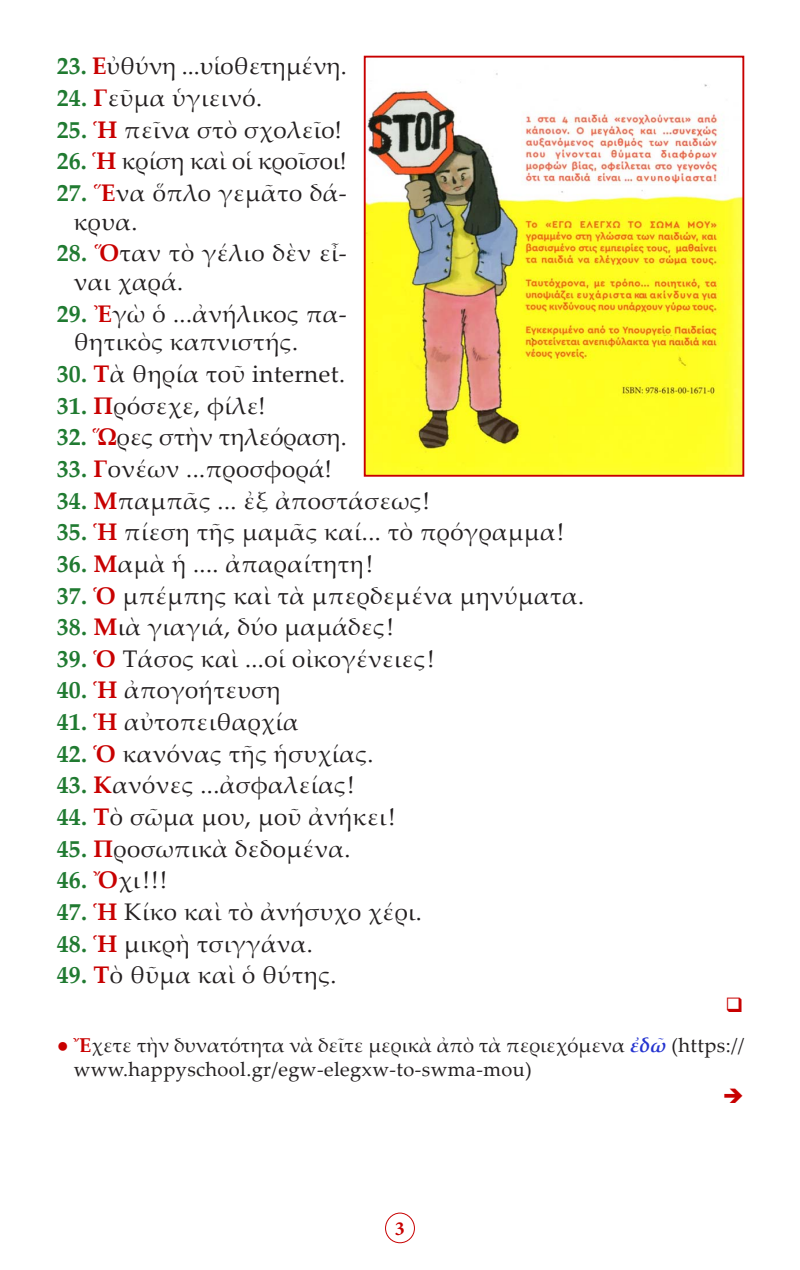
<style>
.page{position:relative;width:800px;height:1270px;background:#fff}
.page>*{position:absolute;margin:0;border:0;box-sizing:border-box;transform-origin:0 0}
.t1{font:24px/28.8px "Palatino Linotype";letter-spacing:.02em;color:#231f20}
.t2{font:24px "Palatino Linotype";color:#231f20}
.t3{font:20px/24px "Palatino Linotype";color:#231f20}
.t4{font:700 20px "Minion Pro";color:#c80000}
.s1{font-weight:700;color:#207a31}
.s2{font-weight:700;color:#c80000}
.s3{color:#c80000}
.s4{font-weight:700;font-style:italic;color:#2534d0}
</style>
<div class="page">
<div style="left:385px;top:1213px;width:30px;height:30px;border:1px solid #c80000;border-radius:50%"></div>
<img style="left:367px;top:73px;width:374px;height:401px">
<div style="left:364px;top:56px;width:380px;height:421px;border:2px solid #c80000"></div>
<p class="t2" style="left:57px;top:49px;width:292px"><span class="s1">23.</span> <span class="s2">Ε</span>ὐθύνη ...υἱοθετημένη.</p>
<p class="t1" style="left:57px;top:82px;width:207px"><span class="s1">24.</span> <span class="s2">Γ</span>εῦμα ὑγιεινό.</p>
<p class="t1" style="left:57px;top:114px;width:287px"><span class="s1">25.</span> <span class="s2">Ἡ</span> πεῖνα στὸ σχολεῖο!</p>
<p class="t2" style="left:57px;top:144px;width:292px"><span class="s1">26.</span> <span class="s2">Ἡ</span> κρίση καὶ οἱ κροῖσοι!</p>
<p class="t1" style="left:74px;top:177px;width:275px;text-indent:-17px"><span class="s1">27.</span> <span class="s2">Ἕ</span>να ὅπλο γεμᾶτο δά&shy;κρυα.</p>
<p class="t1" style="left:74px;top:238px;width:274px;text-indent:-17px"><span class="s1">28.</span> <span class="s2">Ὅ</span>ταν τὸ γέλιο δὲν εἶ&shy;ναι χαρά.</p>
<p class="t1" style="left:74px;top:298px;width:275px;text-indent:-17px"><span class="s1">29.</span> <span class="s2">Ἐ</span>γὼ ὁ ...ἀνήλικος πα&shy;θητικὸς καπνιστής.</p>
<p class="t1" style="left:57px;top:359px;width:290px"><span class="s1">30.</span> <span class="s2">Τ</span>ὰ θηρία τοῦ internet.</p>
<p class="t1" style="left:57px;top:390px;width:210px"><span class="s1">31.</span> <span class="s2">Π</span>ρόσεχε, φίλε!</p>
<p class="t2" style="left:57px;top:420px;width:291px"><span class="s1">32.</span> <span class="s2">Ὥ</span>ρες στὴν τηλεόραση.</p>
<p class="t1" style="left:57px;top:454px;width:277px"><span class="s1">33.</span> <span class="s2">Γ</span>ονέων ...προσφορά!</p>
<p class="t1" style="left:57px;top:485px;width:375px"><span class="s1">34.</span> <span class="s2">Μ</span>παμπᾶς ... ἐξ ἀποστάσεως!</p>
<p class="t1" style="left:57px;top:517px;width:509px"><span class="s1">35.</span> <span class="s2">Ἡ</span> πίεση τῆς μαμᾶς καί... τὸ πρόγραμμα!</p>
<p class="t1" style="left:57px;top:548px;width:318px"><span class="s1">36.</span> <span class="s2">Μ</span>αμὰ ἡ .... ἀπαραίτητη!</p>
<p class="t1" style="left:57px;top:580px;width:529px"><span class="s1">37.</span> <span class="s2">Ὁ</span> μπέμπης καὶ τὰ μπερδεμένα μηνύματα.</p>
<p class="t1" style="left:57px;top:612px;width:339px"><span class="s1">38.</span> <span class="s2">Μ</span>ιὰ γιαγιά, δύο μαμάδες!</p>
<p class="t1" style="left:57px;top:643px;width:379px"><span class="s1">39.</span> <span class="s2">Ὁ</span> Τάσος καὶ ...οἱ οἰκογένειες!</p>
<p class="t1" style="left:57px;top:675px;width:226px"><span class="s1">40.</span> <span class="s2">Ἡ</span> ἀπογοήτευση</p>
<p class="t1" style="left:57px;top:707px;width:243px"><span class="s1">41.</span> <span class="s2">Ἡ</span> αὐτοπειθαρχία</p>
<p class="t1" style="left:57px;top:738px;width:318px"><span class="s1">42.</span> <span class="s2">Ὁ</span> κανόνας τῆς ἡσυχίας.</p>
<p class="t1" style="left:57px;top:770px;width:299px"><span class="s1">43.</span> <span class="s2">Κ</span>ανόνες ...ἀσφαλείας!</p>
<p class="t1" style="left:57px;top:801px;width:340px"><span class="s1">44.</span> <span class="s2">Τ</span>ὸ σῶμα μου, μοῦ ἀνήκει!</p>
<p class="t1" style="left:57px;top:833px;width:295px"><span class="s1">45.</span> <span class="s2">Π</span>ροσωπικὰ δεδομένα.</p>
<p class="t1" style="left:57px;top:865px;width:112px"><span class="s1">46.</span> <span class="s2">Ὄ</span>χι!!!</p>
<p class="t1" style="left:57px;top:896px;width:367px"><span class="s1">47.</span> <span class="s2">Ἡ</span> Κίκο καὶ τὸ ἀνήσυχο χέρι.</p>
<p class="t1" style="left:57px;top:928px;width:257px"><span class="s1">48.</span> <span class="s2">Ἡ</span> μικρὴ τσιγγάνα.</p>
<p class="t1" style="left:57px;top:960px;width:281px"><span class="s1">49.</span> <span class="s2">Τ</span>ὸ θῦμα καὶ ὁ θύτης.</p>
<p class="t3" style="left:74px;top:1033px;width:672px;text-indent:-17px"><span class="s3">●</span> <span class="s2">Ἔ</span>χετε τὴν δυνατότητα νὰ δεῖτε μερικὰ ἀπὸ τὰ περιεχόμενα <span class="s4">ἐδῶ</span> (https:// www.happyschool.gr/egw-elegxw-to-swma-mou)</p>
<p class="t4" style="left:395px;top:1214px;width:11px">3</p>
</div>
